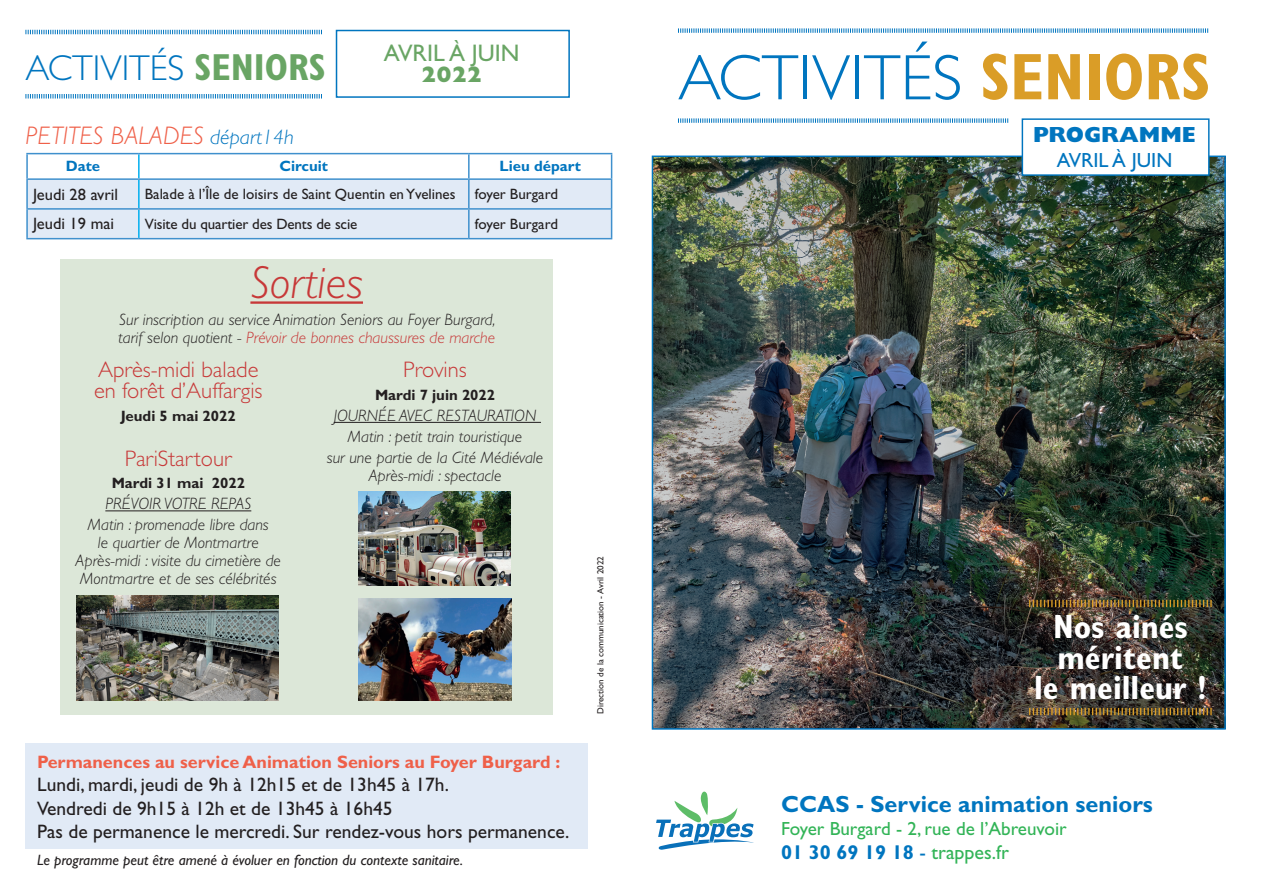
<style>
.page{position:relative;width:1263px;height:893px;background:#fff}
.page>*{position:absolute;margin:0;border:0;box-sizing:border-box;transform-origin:0 0}
.t1{font:300 64.5px "Gill Sans Std";color:#0075bf}
.t2{font:italic 300 46.5px "Gill Sans Std";color:#c73838}
.t3{font:300 36px "Gill Sans Std";color:#0075bf}
.t4{font:700 condensed 33.75px/30.8px "Gill Sans Std";color:#fff;text-align:center}
.t5{font:italic 300 25.5px "Gill Sans Std";color:#ef6049}
.t6{font:24px "Gill Sans Std";color:#69a564}
.t7{font:700 23.4px "Gill Sans Std";color:#0075bf}
.t8{font:300 22.5px/21px "Gill Sans Std";color:#c73838}
.t9{font:800 22.5px "Gill Sans Std";color:#69a564}
.t10{font:800 21.9px "Gill Sans Std";color:#0075bf}
.t11{font:20.55px "Gill Sans Std";color:#0075bf}
.t12{font:700 19.95px "Gill Sans Std";color:#0075bf}
.t13{font:19.5px/23.4px "Gill Sans Std";color:#231f20}
.t14{font:19.05px "Gill Sans Std";color:#32b457}
.t15{font:700 18px "Gill Sans Std";color:#ef6049}
.t16{font:italic 300 16.5px/18px "Gill Sans Std";color:#231f20;text-align:center}
.t17{font:16.5px "Gill Sans Std";color:#231f20}
.t18{font:15px "Gill Sans Std";color:#231f20}
.t19{font:italic 15px "Gill Sans Std";color:#231f20}
.t20{font:700 15px "Gill Sans Std";color:#231f20}
.t21{font:700 15px "Gill Sans Std";color:#0075bf}
.t22{font:9px "Gill Sans Std";color:#231f20}
.s1{font-weight:700;font-stretch:condensed;font-size:37.65px;color:#69a564}
.s2{font-size:21px;color:#0075bf}
.s3{color:#c73838}
.s4{font-weight:700;font-stretch:condensed;font-size:66.15px;color:#da9d27}
.s5{font-weight:400}
.s6{font-weight:400;color:#32b457}
</style>
<div class="page">
<div style="left:26px;top:743px;width:562px;height:105px;background:#e1eaf6"></div>
<div style="left:336px;top:30px;width:234px;height:68px;border:2px solid #0075bf"></div>
<svg style="left:26px;top:30px;width:296px;height:4px"></svg>
<svg style="left:26px;top:94px;width:296px;height:5px"></svg>
<hr style="left:26px;top:153px;width:113px;height:1px;background:#3f90cd">
<hr style="left:26px;top:154px;width:2px;height:24px;background:#3f90cd">
<hr style="left:139px;top:153px;width:330px;height:1px;background:#3f90cd">
<hr style="left:469px;top:153px;width:143px;height:1px;background:#3f90cd">
<hr style="left:26px;top:178px;width:113px;height:2px;background:#3f90cd">
<hr style="left:26px;top:180px;width:2px;height:28px;background:#3f90cd">
<hr style="left:26px;top:208px;width:113px;height:2px;background:#3f90cd">
<hr style="left:26px;top:210px;width:2px;height:28px;background:#3f90cd">
<svg style="left:27px;top:154px;width:585px;height:84px"></svg>
<hr style="left:26px;top:238px;width:113px;height:1px;background:#3f90cd">
<hr style="left:139px;top:238px;width:330px;height:1px;background:#3f90cd">
<hr style="left:469px;top:238px;width:143px;height:1px;background:#3f90cd">
<div style="left:61px;top:259px;width:492px;height:455px;background:#dce7d8"></div>
<hr style="left:250px;top:301px;width:113px;height:3px;background:#c73838">
<hr style="left:105px;top:510px;width:146px;height:1px;background:#231f20">
<hr style="left:334px;top:422px;width:207px;height:1px;background:#231f20">
<img style="left:358px;top:491px;width:153px;height:94px">
<img style="left:358px;top:598px;width:154px;height:103px">
<img style="left:77px;top:595px;width:202px;height:106px">
<img style="left:654px;top:158px;width:570px;height:570px">
<div style="left:1022px;top:119px;width:187px;height:56px;background:#fff"></div>
<div style="left:1022px;top:118px;width:187px;height:58px;border:1px solid #0075bf"></div>
<svg style="left:656px;top:791px;width:98px;height:59px"></svg>
<svg style="left:1029px;top:708px;width:183px;height:7px"></svg>
<svg style="left:1029px;top:600px;width:183px;height:7px"></svg>
<svg style="left:678px;top:28px;width:530px;height:5px"></svg>
<svg style="left:678px;top:118px;width:330px;height:5px"></svg>
<h3 class="t3" style="left:26px;top:47px;width:302px">ACTIVITÉS <span class="s1">SENIORS</span></h3>
<h3 class="t6" style="left:384px;top:40px;width:137px">AVRIL À JUIN</h3>
<h3 class="t9" style="left:421px;top:62px;width:62px">2022</h3>
<h3 class="t5" style="left:26px;top:121px;width:270px">PETITES BALADES <span class="s2">départ14h</span></h3>
<p class="t21" style="left:66px;top:158px;width:36px">Date</p>
<p class="t21" style="left:280px;top:158px;width:50px">Circuit</p>
<p class="t21" style="left:499px;top:158px;width:83px">Lieu départ</p>
<p class="t17" style="left:33px;top:185px;width:87px">Jeudi 28 avril</p>
<p class="t18" style="left:145px;top:185px;width:312px">Balade à l’Île de loisirs de Saint Quentin en Yvelines</p>
<p class="t18" style="left:475px;top:185px;width:85px">foyer Burgard</p>
<p class="t17" style="left:33px;top:214px;width:83px">Jeudi 19 mai</p>
<p class="t18" style="left:145px;top:215px;width:214px">Visite du quartier des Dents de scie</p>
<p class="t18" style="left:475px;top:215px;width:85px">foyer Burgard</p>
<h2 class="t2" style="left:250px;top:256px;width:114px">Sorties</h2>
<p class="t16" style="left:118px;top:311px;width:379px;text-align:left">Sur inscription au service Animation Seniors au Foyer Burgard, tarif selon quotient - <span class="s3">Prévoir de bonnes chaussures de marche</span></p>
<h3 class="t8" style="left:94px;top:359px;width:170px">Après-midi balade en forêt d’Auffargis</h3>
<p class="t20" style="left:121px;top:407px;width:116px">Jeudi 5 mai 2022</p>
<h3 class="t8" style="left:125px;top:448px;width:108px">PariStartour</h3>
<p class="t20" style="left:112px;top:474px;width:135px">Mardi 31 mai 2022</p>
<p class="t16" style="left:88px;top:493px;width:182px;line-height:21px">PRÉVOIR VOTRE REPAS<br>Matin : promenade libre dans</p>
<p class="t16" style="left:76px;top:534px;width:207px">le quartier de Montmartre<br>Après-midi : visite du cimetière de<br>Montmartre et de ses célébrités</p>
<h3 class="t8" style="left:403px;top:359px;width:65px">Provins</h3>
<p class="t20" style="left:375px;top:386px;width:122px">Mardi 7 juin 2022</p>
<p class="t16" style="left:327px;top:405px;width:218px;line-height:21px">JOURNÉE AVEC RESTAURATION<br>Matin : petit train touristique<br>sur une partie de la Cité Médiévale</p>
<p class="t16" style="left:369px;top:466px;width:134px">Après-midi : spectacle</p>
<p class="t22" style="left:595px;top:714px;width:159px;rotate:-90deg">Direction de la communication - Avril 2022</p>
<p class="t15" style="left:37px;top:751px;width:525px">Permanences au service Animation Seniors au Foyer Burgard :</p>
<p class="t13" style="left:37px;top:773px;width:534px">Lundi, mardi, jeudi de 9h à 12h15 et de 13h45 à 17h.<br>Vendredi de 9h15 à 12h et de 13h45 à 16h45<br>Pas de permanence le mercredi. Sur rendez-vous hors permanence.</p>
<p class="t19" style="left:37px;top:851px;width:427px">Le programme peut être amené à évoluer en fonction du contexte sanitaire.</p>
<h1 class="t1" style="left:678px;top:41px;width:534px">ACTIVITÉS <span class="s4">SENIORS</span></h1>
<h3 class="t10" style="left:1033px;top:122px;width:164px">PROGRAMME</h3>
<p class="t11" style="left:1057px;top:148px;width:117px">AVRIL À JUIN</p>
<h3 class="t4" style="left:1034px;top:611px;width:174px">Nos ainés méritent<br>le meilleur !</h3>
<h3 class="t7" style="left:781px;top:790px;width:373px">CCAS - Service animation seniors</h3>
<p class="t14" style="left:781px;top:817px;width:287px">Foyer Burgard - 2, rue de l’Abreuvoir</p>
<p class="t12" style="left:781px;top:840px;width:229px">01 30 69 19 18 <span class="s5">-</span> <span class="s6">trappes.fr</span></p>
</div>
